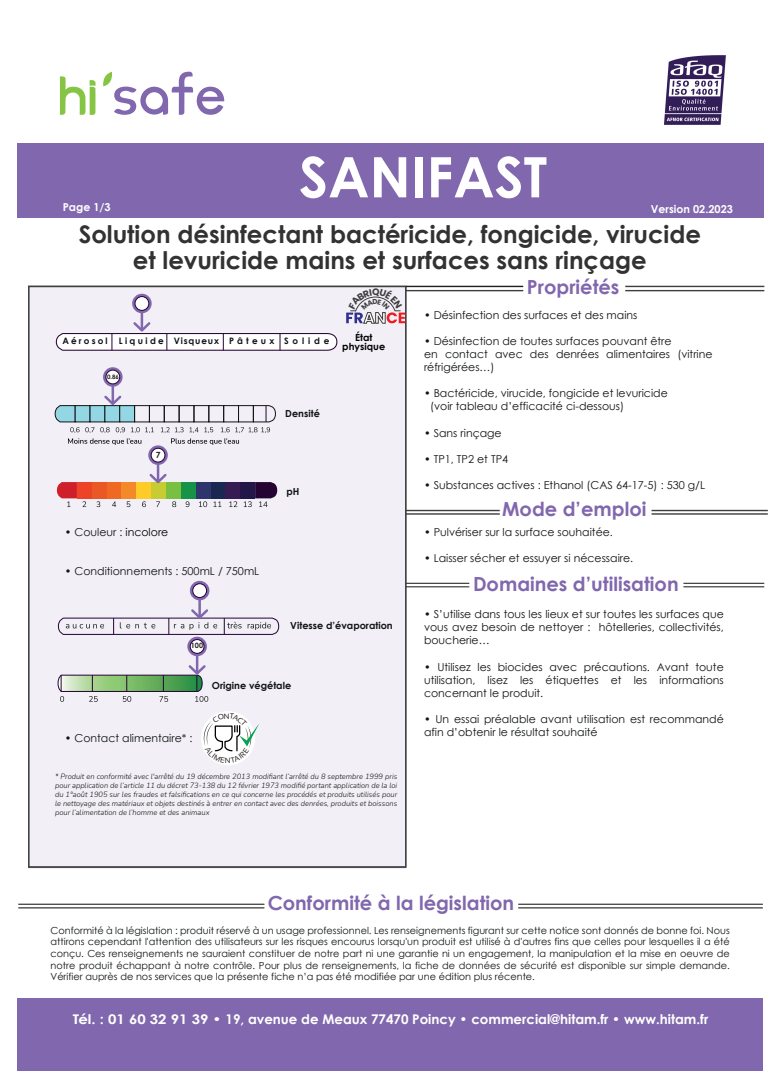
<style>
.page{position:relative;width:780px;height:1088px;background:#fff}
.page>*{position:absolute;margin:0;border:0;box-sizing:border-box;transform-origin:0 0}
.t1{font:700 55.88px "Century Gothic";color:#fff}
.t2{font:700 24.25px/26.2px "Century Gothic";color:#333233;text-align:center}
.t3{font:700 19.5px "Century Gothic";color:#8167ad}
.t4{font:700 13.38px "Century Gothic";color:#fff;scale:1.11 1}
.t5{font:10.88px/13.1px "Century Gothic";color:#111415}
.t6{font:10.88px "Century Gothic";color:#111416}
.t7{font:700 10.88px "Century Gothic";color:#fff}
.t8{font:9.75px/11.6px "Century Gothic";color:#111416;text-align:justify}
.t9{font:700 9.75px "Century Gothic";color:#111416}
.t10{font:700 9.75px/9.8px "Century Gothic";color:#000001;text-align:center}
.t11{font:700 8.88px "Century Gothic";letter-spacing:.24em;color:#111416}
.t12{font:700 8.5px "Century Gothic";color:#231f20}
.t13{font:italic 300 7.5px/9px "Nunito";color:#111415;text-align:justify}
.t14{font:700 7.25px "Century Gothic";color:#231f20}
.t15{font:700 6.12px "Century Gothic";color:#231f20}
.s1{color:#000001}
</style>
<div class="page">
<div style="left:17px;top:143px;width:746px;height:75px;background:#8167ad"></div>
<div style="left:29px;top:287px;width:376px;height:581px;background:#f2f0f6"></div>
<div style="left:17px;top:998px;width:745px;height:72px;background:#8167ad"></div>
<hr style="left:406px;top:286px;width:117px;height:1px;background:#231f20">
<hr style="left:406px;top:290px;width:117px;height:1px;background:#3e3e3f">
<hr style="left:625px;top:286px;width:139px;height:1px;background:#3e3e3f">
<hr style="left:625px;top:290px;width:139px;height:1px;background:#3e3e3f">
<hr style="left:18px;top:903px;width:246px;height:2px;background:#3e3e3f">
<hr style="left:18px;top:907px;width:246px;height:1px;background:#3e3e3f">
<hr style="left:518px;top:903px;width:244px;height:2px;background:#3e3e3f">
<hr style="left:518px;top:907px;width:244px;height:1px;background:#3e3e3f">
<div style="left:149px;top:405px;width:15px;height:17px;border:1px solid #111416"></div>
<svg style="left:161px;top:405px;width:115px;height:40px"></svg>
<div style="left:77px;top:482px;width:15px;height:16px;background:#ed4428"></div>
<div style="left:92px;top:482px;width:15px;height:16px;background:#ea5826"></div>
<div style="left:107px;top:482px;width:14px;height:16px;background:#f06922"></div>
<div style="left:121px;top:482px;width:15px;height:16px;background:#f48929"></div>
<div style="left:136px;top:482px;width:15px;height:16px;background:#fecb28"></div>
<div style="left:151px;top:482px;width:15px;height:16px;background:#c7cc33"></div>
<div style="left:166px;top:482px;width:15px;height:16px;background:#79bf42"></div>
<div style="left:181px;top:482px;width:15px;height:16px;background:#169346"></div>
<div style="left:196px;top:482px;width:14px;height:16px;background:#2e356d"></div>
<div style="left:210px;top:482px;width:15px;height:16px;background:#1a2851"></div>
<div style="left:225px;top:482px;width:15px;height:16px;background:#361c52"></div>
<div style="left:240px;top:482px;width:15px;height:16px;background:#231648"></div>
<svg style="left:57px;top:482px;width:29px;height:25px"></svg>
<svg style="left:96px;top:501px;width:4px;height:6px"></svg>
<svg style="left:112px;top:501px;width:4px;height:6px"></svg>
<svg style="left:127px;top:501px;width:3px;height:6px"></svg>
<svg style="left:142px;top:501px;width:4px;height:6px"></svg>
<svg style="left:156px;top:501px;width:4px;height:6px"></svg>
<svg style="left:172px;top:501px;width:4px;height:6px"></svg>
<svg style="left:186px;top:501px;width:3px;height:6px"></svg>
<svg style="left:199px;top:501px;width:8px;height:6px"></svg>
<svg style="left:213px;top:501px;width:8px;height:6px"></svg>
<svg style="left:229px;top:501px;width:8px;height:6px"></svg>
<svg style="left:244px;top:482px;width:33px;height:25px"></svg>
<hr style="left:683px;top:583px;width:81px;height:1px;background:#3e3e3f">
<hr style="left:683px;top:586px;width:81px;height:1px;background:#3e3e3f">
<hr style="left:405px;top:583px;width:64px;height:1px;background:#3e3e3f">
<hr style="left:405px;top:586px;width:64px;height:1px;background:#3e3e3f">
<hr style="left:405px;top:510px;width:94px;height:1px;background:#3e3e3f">
<hr style="left:405px;top:513px;width:94px;height:2px;background:#3e3e3f">
<hr style="left:651px;top:510px;width:116px;height:1px;background:#3e3e3f">
<hr style="left:651px;top:513px;width:116px;height:2px;background:#3e3e3f">
<svg style="left:132px;top:294px;width:20px;height:19px"></svg>
<div style="left:135px;top:297px;width:14px;height:13px;background:#fff;border-radius:50%"></div>
<div style="left:135px;top:296px;width:14px;height:14px;border:1px solid #250232;border-radius:50%"></div>
<svg style="left:55px;top:313px;width:283px;height:38px"></svg>
<svg style="left:103px;top:367px;width:20px;height:20px"></svg>
<div style="left:106px;top:370px;width:14px;height:14px;background:#fff;border-radius:50%"></div>
<div style="left:106px;top:370px;width:14px;height:14px;border:1px solid #250232;border-radius:50%"></div>
<svg style="left:55px;top:387px;width:99px;height:58px"></svg>
<svg style="left:148px;top:445px;width:20px;height:20px"></svg>
<div style="left:151px;top:448px;width:14px;height:14px;background:#fff;border-radius:50%"></div>
<div style="left:151px;top:448px;width:14px;height:14px;border:1px solid #250232;border-radius:50%"></div>
<svg style="left:149px;top:465px;width:18px;height:19px"></svg>
<svg style="left:190px;top:581px;width:19px;height:19px"></svg>
<div style="left:193px;top:584px;width:13px;height:13px;background:#fff;border-radius:50%"></div>
<div style="left:193px;top:583px;width:14px;height:15px;border:1px solid #250232;border-radius:50%"></div>
<hr style="left:198px;top:600px;width:3px;height:16px;background:#8167ad">
<svg style="left:58px;top:607px;width:221px;height:28px"></svg>
<svg style="left:187px;top:637px;width:20px;height:19px"></svg>
<div style="left:190px;top:639px;width:14px;height:14px;background:#fff;border-radius:50%"></div>
<div style="left:190px;top:639px;width:14px;height:14px;border:1px solid #250232;border-radius:50%"></div>
<svg style="left:58px;top:656px;width:150px;height:46px"></svg>
<svg style="left:60px;top:72px;width:164px;height:43px"></svg>
<img style="left:664px;top:55px;width:62px;height:70px">
<svg style="left:202px;top:713px;width:57px;height:51px"></svg>
<svg style="left:346px;top:296px;width:59px;height:27px"></svg>
<h1 class="t1" style="left:299px;top:135px;width:249px">SANIFAST</h1>
<p class="t7" style="left:63px;top:199px;width:49px">Page 1/3</p>
<h2 class="t2" style="left:79px;top:220px;width:623px">Solution désinfectant bactéricide, fongicide, virucide et levuricide mains et surfaces sans rinçage</h2>
<p class="t7" style="left:651px;top:201px;width:84px">Version 02.2023</p>
<p class="t11" style="left:62px;top:334px;width:268px">Aérosol Liquide Visqueux Pâteux S o l i d e</p>
<p class="t10" style="left:342px;top:332px;width:44px">État physique</p>
<p class="t15" style="left:107px;top:372px;width:13px">0.86</p>
<p class="t12" style="left:156px;top:449px;width:6px">7</p>
<p class="t6" style="left:65px;top:524px;width:105px">• Couleur : <span class="s1">incolore</span></p>
<p class="t6" style="left:65px;top:563px;width:196px">• Conditionnements : 500mL / 750mL</p>
<p class="t14" style="left:191px;top:640px;width:14px">100</p>
<p class="t9" style="left:285px;top:406px;width:36px">Densité</p>
<p class="t9" style="left:286px;top:484px;width:15px">pH</p>
<p class="t9" style="left:290px;top:618px;width:104px">Vitesse d’évaporation</p>
<p class="t6" style="left:65px;top:731px;width:129px">• Contact alimentaire* :</p>
<p class="t9" style="left:212px;top:678px;width:81px">Origine végétale</p>
<p class="t13" style="left:55px;top:771px;width:344px">* Produit en conformité avec l'arrêté du 19 décembre 2013 modifiant l’arrêté du 8 septembre 1999 pris pour application de l’article 11 du décret 73-138 du 12 février 1973 modifié portant application de la loi du 1°août 1905 sur les fraudes et falsifications en ce qui concerne les procédés et produits utilisés pour le nettoyage des matériaux et objets destinés à entrer en contact avec des denrées, produits et boissons pour l’alimentation de l’homme et des animaux</p>
<h3 class="t3" style="left:527px;top:273px;width:94px">Propriétés</h3>
<p class="t5" style="left:424px;top:308px;width:215px">• Désinfection des surfaces et des mains</p>
<p class="t5" style="left:424px;top:334px;width:290px">• Désinfection de toutes surfaces pouvant être<br>en contact avec des denrées alimentaires (vitrine réfrigérées…)</p>
<p class="t5" style="left:430px;top:387px;width:239px;text-indent:-6px">• Bactéricide, virucide, fongicide et levuricide (voir tableau d’efficacité ci-dessous)</p>
<p class="t5" style="left:424px;top:426px;width:79px">• Sans rinçage</p>
<p class="t5" style="left:424px;top:452px;width:86px">• TP1, TP2 et TP4</p>
<p class="t5" style="left:424px;top:478px;width:282px">• Substances actives : Ethanol (CAS 64-17-5) : 530 g/L</p>
<h3 class="t3" style="left:502px;top:494px;width:146px">Mode d’emploi</h3>
<p class="t5" style="left:424px;top:525px;width:190px">• Pulvériser sur la surface souhaitée.</p>
<p class="t5" style="left:424px;top:551px;width:211px">• Laisser sécher et essuyer si nécessaire.</p>
<h3 class="t3" style="left:473px;top:569px;width:207px">Domaines d’utilisation</h3>
<p class="t5" style="left:424px;top:607px;width:301px;text-align:justify">• S’utilise dans tous les lieux et sur toutes les surfaces que vous avez besoin de nettoyer : hôtelleries, collectivités, boucherie…</p>
<p class="t5" style="left:424px;top:660px;width:301px;text-align:justify">• Utilisez les biocides avec précautions. Avant toute utilisation, lisez les étiquettes et les informations concernant le produit.</p>
<p class="t5" style="left:424px;top:712px;width:301px">• Un essai préalable avant utilisation est recommandé afin d’obtenir le résultat souhaité</p>
<h3 class="t3" style="left:268px;top:888px;width:248px">Conformité à la législation</h3>
<p class="t8" style="left:50px;top:924px;width:680px">Conformité à la législation : produit réservé à un usage professionnel. Les renseignements figurant sur cette notice sont donnés de bonne foi. Nous attirons cependant l'attention des utilisateurs sur les risques encourus lorsqu'un produit est utilisé à d'autres fins que celles pour lesquelles il a été conçu. Ces renseignements ne sauraient constituer de notre part ni une garantie ni un engagement, la manipulation et la mise en oeuvre de notre produit échappant à notre contrôle. Pour plus de renseignements, la fiche de données de sécurité est disponible sur simple demande.<br>Vérifier auprès de nos services que la présente fiche n’a pas été modifiée par une édition plus récente.</p>
<p class="t4" style="left:73px;top:1009px;width:574px">Tél. : 01 60 32 91 39 • 19, avenue de Meaux 77470 Poincy • commercial@hitam.fr • www.hitam.fr</p>
</div>
